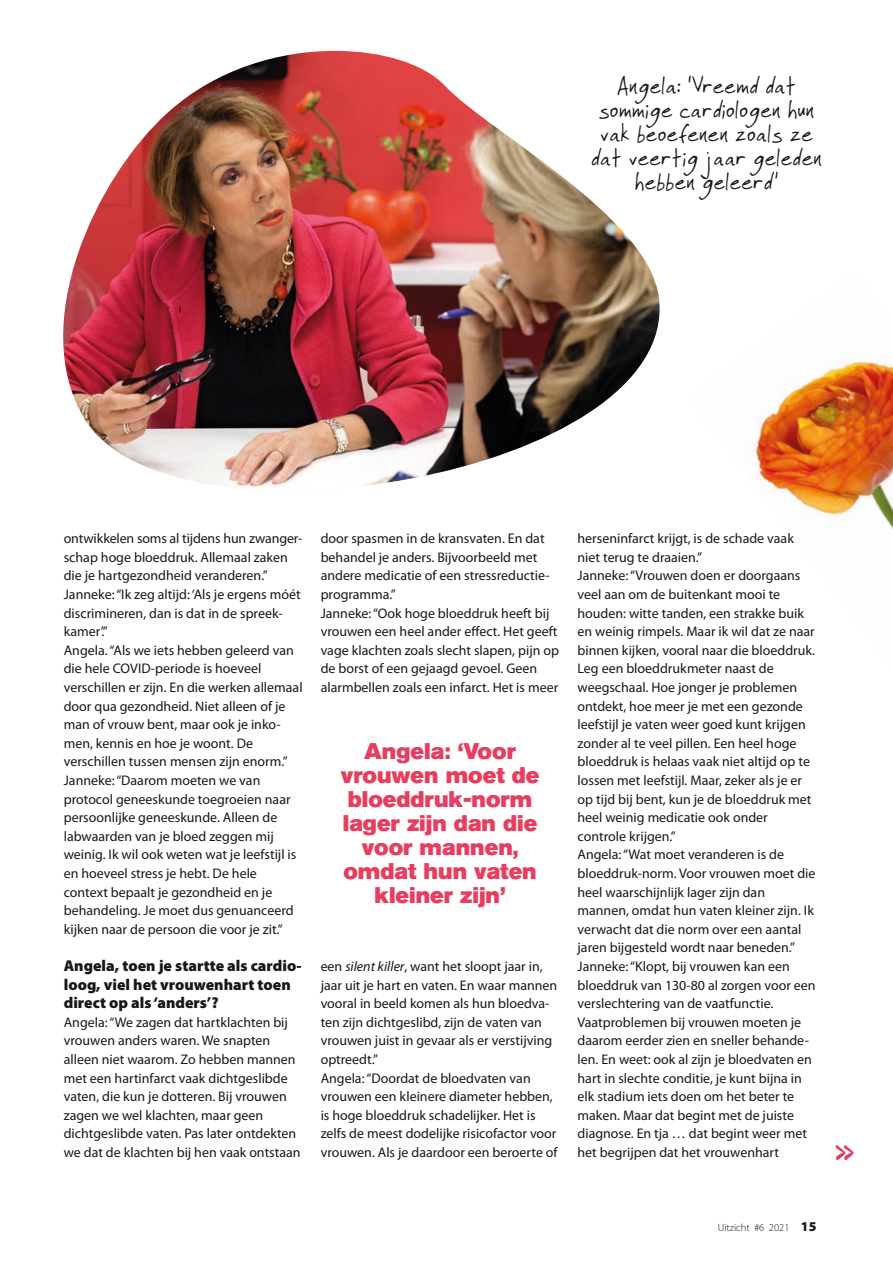
<style>
.page{position:relative;width:893px;height:1263px;background:#fff}
.page>*{position:absolute;margin:0;border:0;box-sizing:border-box;transform-origin:0 0}
.t1{font:55.35px "Remachine Script";color:#e83d5e}
.t2{font:25.5px/24px "Faraco Hand";color:#181816;text-align:center}
.t3{font:22.5px/24px "Akzidenz Grotesk BE Super";color:#e83d5e;text-align:center}
.t4{font:900 15.75px/18.6px "Myriad Pro";color:#181816}
.t5{font:13.95px/18.6px "Myriad Pro";color:#181816}
.t6{font:300 10.5px "Myriad Pro";color:#181816}
.s1{font-style:italic}
.s2{font-weight:900;font-size:13.5px}
</style>
<div class="page">
<img style="left:752px;top:360px;width:141px;height:169px">
<img style="left:63px;top:51px;width:597px;height:439px">
<h2 class="t2" style="left:591px;top:73px;width:233px">Angela: ‘Vreemd dat sommige cardiologen hun vak beoefenen zoals ze dat veertig jaar geleden hebben geleerd’</h2>
<p class="t5" style="left:64px;top:529px;width:240px">ontwikkelen soms al tijdens hun zwanger&shy;schap hoge bloeddruk. Allemaal zaken die je hartgezondheid veranderen.” Janneke: “Ik zeg altijd: ‘Als je ergens móét discrimineren, dan is dat in de spreek&shy;kamer’.”<br>Angela. “Als we iets hebben geleerd van die hele COVID-periode is hoeveel verschillen er zijn. En die werken allemaal door qua gezondheid. Niet alleen of je man of vrouw bent, maar ook je inko&shy;men, kennis en hoe je woont. De verschillen tussen mensen zijn enorm.” Janneke: “Daarom moeten we van protocol geneeskunde toegroeien naar persoonlijke geneeskunde. Alleen de labwaarden van je bloed zeggen mij weinig. Ik wil ook weten wat je leefstijl is en hoeveel stress je hebt. De hele context bepaalt je gezondheid en je behandeling. Je moet dus genuanceerd kijken naar de persoon die voor je zit.”</p>
<p class="t4" style="left:64px;top:956px;width:239px">Angela, toen je startte als cardio&shy;loog, viel het vrouwenhart toen direct op als ‘anders’?</p>
<p class="t5" style="left:64px;top:1013px;width:238px">Angela: “We zagen dat hartklachten bij vrouwen anders waren. We snapten alleen niet waarom. Zo hebben mannen met een hartinfarct vaak dichtgeslibde vaten, die kun je dotteren. Bij vrouwen zagen we wel klachten, maar geen dichtgeslibde vaten. Pas later ontdekten we dat de klachten bij hen vaak ontstaan</p>
<p class="t5" style="left:321px;top:529px;width:240px">door spasmen in de kransvaten. En dat behandel je anders. Bijvoorbeeld met andere medicatie of een stressreductie&shy;programma.”<br>Janneke: “Ook hoge bloeddruk heeft bij vrouwen een heel ander effect. Het geeft vage klachten zoals slecht slapen, pijn op de borst of een gejaagd gevoel. Geen alarmbellen zoals een infarct. Het is meer</p>
<h3 class="t3" style="left:341px;top:739px;width:200px">Angela: ‘Voor vrouwen moet de bloeddruk-norm lager zijn dan die voor mannen, omdat hun vaten kleiner zijn’</h3>
<p class="t5" style="left:321px;top:957px;width:239px">een <span class="s1">silent killer</span>, want het sloopt jaar in, jaar uit je hart en vaten. En waar mannen vooral in beeld komen als hun bloedva&shy;ten zijn dichtgeslibd, zijn de vaten van vrouwen juist in gevaar als er verstijving optreedt.”<br>Angela: “Doordat de bloedvaten van vrouwen een kleinere diameter hebben, is hoge bloeddruk schadelijker. Het is zelfs de meest dodelijke risicofactor voor vrouwen. Als je daardoor een beroerte of</p>
<p class="t5" style="left:578px;top:529px;width:240px">herseninfarct krijgt, is de schade vaak niet terug te draaien.”<br>Janneke: “Vrouwen doen er doorgaans veel aan om de buitenkant mooi te houden: witte tanden, een strakke buik en weinig rimpels. Maar ik wil dat ze naar binnen kijken, vooral naar die bloeddruk.<br>Leg een bloeddrukmeter naast de weegschaal. Hoe jonger je problemen ontdekt, hoe meer je met een gezonde leefstijl je vaten weer goed kunt krijgen zonder al te veel pillen. Een heel hoge bloeddruk is helaas vaak niet altijd op te lossen met leefstijl. Maar, zeker als je er op tijd bij bent, kun je de bloeddruk met heel weinig medicatie ook onder controle krijgen.”<br>Angela: “Wat moet veranderen is de bloeddruk-norm. Voor vrouwen moet die heel waarschijnlijk lager zijn dan mannen, omdat hun vaten kleiner zijn. Ik verwacht dat die norm over een aantal jaren bijgesteld wordt naar beneden.” Janneke: “Klopt, bij vrouwen kan een bloeddruk van 130-80 al zorgen voor een verslechtering van de vaatfunctie.<br>Vaatproblemen bij vrouwen moeten je daarom eerder zien en sneller behande&shy;len. En weet: ook al zijn je bloedvaten en hart in slechte conditie, je kunt bijna in elk stadium iets doen om het beter te maken. Maar dat begint met de juiste diagnose. En tja … dat begint weer met het begrijpen dat het vrouwenhart</p>
<h1 class="t1" style="left:834px;top:1115px;width:22px">&gt;&gt;</h1>
<p class="t6" style="left:718px;top:1222px;width:100px">Uitzicht #6 2021 <span class="s2">15</span></p>
</div>
